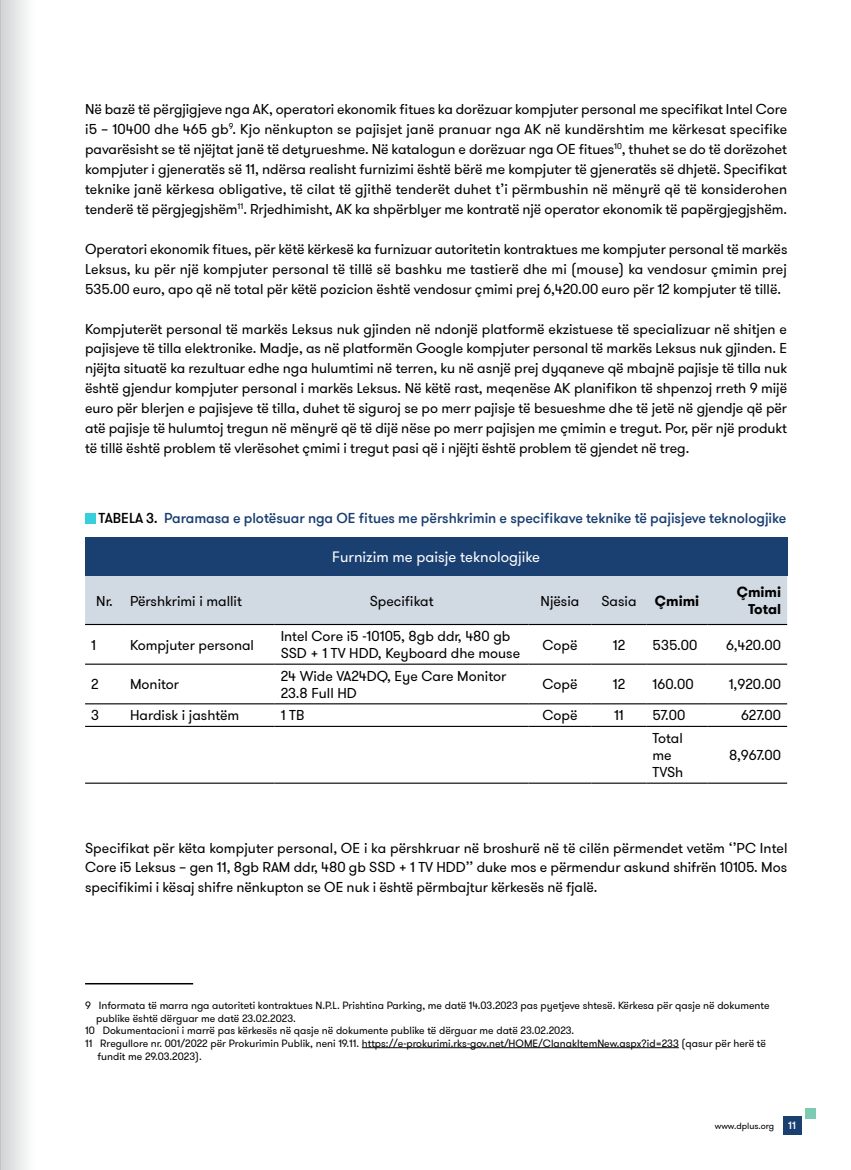
<style>
.page{position:relative;width:851px;height:1170px;background:#fff}
.page>*{position:absolute;margin:0;border:0;box-sizing:border-box;transform-origin:0 0}
.t1{font:15px "GT Walsheim Pro";color:#fff}
.t2{font:14.25px/20px "GT Walsheim Pro";color:#000;text-align:justify}
.t3{font:500 14.25px "GT Walsheim Pro";letter-spacing:-.005em;color:#1a3f71}
.t4{font:700 14.25px/17.1px "GT Walsheim Pro";color:#000;text-align:right}
.t5{font:10.5px "GT Walsheim Pro";color:#000}
.t6{font:500 10.5px "GT Walsheim Pro";color:#fff}
.t7{font:9px "GT Walsheim Pro";color:#000}
.s1{color:#000}
</style>
<div class="page">
<div style="left:85px;top:512px;width:11px;height:11px;background:#36cfdb"></div>
<div style="left:85px;top:537px;width:702px;height:39px;background:#1a3f71"></div>
<div style="left:85px;top:576px;width:702px;height:48px;background:#d1d9e3"></div>
<hr style="left:85px;top:624px;width:39px;height:1px;background:#000">
<hr style="left:124px;top:624px;width:150px;height:1px;background:#000">
<hr style="left:274px;top:624px;width:254px;height:1px;background:#000">
<hr style="left:528px;top:624px;width:63px;height:1px;background:#000">
<hr style="left:591px;top:624px;width:55px;height:1px;background:#000">
<hr style="left:646px;top:624px;width:61px;height:1px;background:#000">
<hr style="left:707px;top:624px;width:80px;height:1px;background:#000">
<hr style="left:85px;top:663px;width:39px;height:1px;background:#000">
<hr style="left:124px;top:663px;width:150px;height:1px;background:#000">
<hr style="left:274px;top:663px;width:254px;height:1px;background:#000">
<hr style="left:528px;top:663px;width:63px;height:1px;background:#000">
<hr style="left:591px;top:663px;width:55px;height:1px;background:#000">
<hr style="left:646px;top:663px;width:61px;height:1px;background:#000">
<hr style="left:707px;top:663px;width:80px;height:1px;background:#000">
<hr style="left:85px;top:703px;width:39px;height:1px;background:#000">
<hr style="left:124px;top:703px;width:150px;height:1px;background:#000">
<hr style="left:274px;top:703px;width:254px;height:1px;background:#000">
<hr style="left:528px;top:703px;width:63px;height:1px;background:#000">
<hr style="left:591px;top:703px;width:55px;height:1px;background:#000">
<hr style="left:646px;top:703px;width:61px;height:1px;background:#000">
<hr style="left:707px;top:703px;width:80px;height:1px;background:#000">
<hr style="left:85px;top:725px;width:39px;height:2px;background:#000">
<hr style="left:124px;top:725px;width:150px;height:2px;background:#000">
<hr style="left:274px;top:725px;width:254px;height:2px;background:#000">
<hr style="left:528px;top:725px;width:63px;height:2px;background:#000">
<hr style="left:591px;top:725px;width:55px;height:2px;background:#000">
<hr style="left:646px;top:725px;width:61px;height:2px;background:#000">
<hr style="left:707px;top:725px;width:80px;height:2px;background:#000">
<hr style="left:85px;top:782px;width:39px;height:1px;background:#000">
<hr style="left:124px;top:782px;width:150px;height:1px;background:#000">
<hr style="left:274px;top:782px;width:254px;height:1px;background:#000">
<hr style="left:528px;top:782px;width:63px;height:1px;background:#000">
<hr style="left:591px;top:782px;width:55px;height:1px;background:#000">
<hr style="left:646px;top:782px;width:61px;height:1px;background:#000">
<hr style="left:707px;top:782px;width:80px;height:1px;background:#000">
<hr style="left:85px;top:982px;width:108px;height:2px;background:#000">
<hr style="left:362px;top:1047px;width:316px;height:1px;background:#000">
<div style="left:804px;top:1107px;width:11px;height:11px;background:#7ecbb3"></div>
<div style="left:782px;top:1116px;width:19px;height:18px;background:#1a3f71"></div>
<div style="left:0;top:0;width:36px;height:1169px;background:linear-gradient(to right,#d0d2d3,#fff)"></div>
<hr style="left:0;top:0;width:1px;height:1169px;background:#bcbec0">
<p class="t2" style="left:85px;top:99px;width:703px">Në bazë të përgjigjeve nga AK, operatori ekonomik fitues ka dorëzuar kompjuter personal me specifikat Intel Core i5 – 10400 dhe 465 gb<sup>9</sup>. Kjo nënkupton se pajisjet janë pranuar nga AK në kundërshtim me kërkesat specifike pavarësisht se të njëjtat janë të detyrueshme. Në katalogun e dorëzuar nga OE fitues<sup>10</sup>, thuhet se do të dorëzohet kompjuter i gjeneratës së 11, ndërsa realisht furnizimi është bërë me kompjuter të gjeneratës së dhjetë. Specifikat teknike janë kërkesa obligative, të cilat të gjithë tenderët duhet t’i përmbushin në mënyrë që të konsiderohen tenderë të përgjegjshëm<sup>11</sup>. Rrjedhimisht, AK ka shpërblyer me kontratë një operator ekonomik të papërgjegjshëm.</p>
<p class="t2" style="left:85px;top:239px;width:703px">Operatori ekonomik fitues, për këtë kërkesë ka furnizuar autoritetin kontraktues me kompjuter personal të markës Leksus, ku për një kompjuter personal të tillë së bashku me tastierë dhe mi (mouse) ka vendosur çmimin prej 535.00 euro, apo që në total për këtë pozicion është vendosur çmimi prej 6,420.00 euro për 12 kompjuter të tillë.</p>
<p class="t2" style="left:85px;top:319px;width:703px">Kompjuterët personal të markës Leksus nuk gjinden në ndonjë platformë ekzistuese të specializuar në shitjen e pajisjeve të tilla elektronike. Madje, as në platformën Google kompjuter personal të markës Leksus nuk gjinden. E njëjta situatë ka rezultuar edhe nga hulumtimi në terren, ku në asnjë prej dyqaneve që mbajnë pajisje të tilla nuk është gjendur kompjuter personal i markës Leksus. Në këtë rast, meqenëse AK planifikon të shpenzoj rreth 9 mijë euro për blerjen e pajisjeve të tilla, duhet të siguroj se po merr pajisje të besueshme dhe të jetë në gjendje që për atë pajisje të hulumtoj tregun në mënyrë që të dijë nëse po merr pajisjen me çmimin e tregut. Por, për një produkt të tillë është problem të vlerësohet çmimi i tregut pasi që i njëjti është problem të gjendet në treg.</p>
<p class="t3" style="left:99px;top:509px;width:689px"><span class="s1">TABELA 3.</span> Paramasa e plotësuar nga OE fitues me përshkrimin e specifikave teknike të pajisjeve teknologjike</p>
<p class="t1" style="left:332px;top:547px;width:209px">Furnizim me paisje teknologjike</p>
<p class="t2" style="left:96px;top:591px;width:147px">Nr. Përshkrimi i mallit</p>
<p class="t2" style="left:369px;top:591px;width:65px">Specifikat</p>
<p class="t2" style="left:540px;top:591px;width:40px">Njësia</p>
<p class="t2" style="left:601px;top:591px;width:37px">Sasia</p>
<p class="t4" style="left:655px;top:592px;width:46px">Çmimi</p>
<p class="t4" style="left:736px;top:583px;width:46px">Çmimi<br>Total</p>
<p class="t2" style="left:91px;top:635px;width:6px">1</p>
<p class="t2" style="left:130px;top:635px;width:125px">Kompjuter personal</p>
<p class="t2" style="left:281px;top:628px;width:241px;line-height:17.1px">Intel Core i5 -10105, 8gb ddr, 480 gb<br>SSD + 1 TV HDD, Keyboard dhe mouse</p>
<p class="t2" style="left:542px;top:635px;width:37px">Copë</p>
<p class="t2" style="left:612px;top:635px;width:14px">12</p>
<p class="t2" style="left:652px;top:635px;width:46px">535.00</p>
<p class="t2" style="left:726px;top:635px;width:56px">6,420.00</p>
<p class="t2" style="left:91px;top:674px;width:9px">2</p>
<p class="t2" style="left:130px;top:674px;width:51px">Monitor</p>
<p class="t2" style="left:281px;top:667px;width:227px;line-height:17.1px">24 Wide VA24DQ, Eye Care Monitor<br>23.8 Full HD</p>
<p class="t2" style="left:542px;top:674px;width:37px">Copë</p>
<p class="t2" style="left:612px;top:674px;width:14px">12</p>
<p class="t2" style="left:652px;top:674px;width:43px">160.00</p>
<p class="t2" style="left:728px;top:674px;width:54px">1,920.00</p>
<p class="t2" style="left:91px;top:705px;width:9px">3</p>
<p class="t2" style="left:130px;top:705px;width:111px">Hardisk i jashtëm</p>
<p class="t2" style="left:281px;top:705px;width:25px">1 TB</p>
<p class="t2" style="left:542px;top:705px;width:37px">Copë</p>
<p class="t2" style="left:614px;top:705px;width:11px">11</p>
<p class="t2" style="left:652px;top:705px;width:34px">57.00</p>
<p class="t2" style="left:741px;top:705px;width:42px">627.00</p>
<p class="t2" style="left:652px;top:729px;width:32px;line-height:17.1px;text-align:left">Total me<br>TVSh</p>
<p class="t2" style="left:728px;top:745px;width:54px">8,967.00</p>
<p class="t2" style="left:85px;top:837px;width:703px">Specifikat për këta kompjuter personal, OE i ka përshkruar në broshurë në të cilën përmendet vetëm ‘’PC Intel Core i5 Leksus – gen 11, 8gb RAM ddr, 480 gb SSD + 1 TV HDD’’ duke mos e përmendur askund shifrën 10105. Mos specifikimi i kësaj shifre nënkupton se OE nuk i është përmbajtur kërkesës në fjalë.</p>
<p class="t5" style="left:85px;top:998px;width:685px">9 Informata të marra nga autoriteti kontraktues N.P.L. Prishtina Parking, me datë 14.03.2023 pas pyetjeve shtesë. Kërkesa për qasje në dokumente</p>
<p class="t5" style="left:96px;top:1011px;width:201px">publike është dërguar me datë 23.02.2023.</p>
<p class="t5" style="left:85px;top:1023px;width:490px">10 Dokumentacioni i marrë pas kërkesës në qasje në dokumente publike të dërguar me datë 23.02.2023.</p>
<p class="t5" style="left:85px;top:1036px;width:682px">11 Rregullore nr. 001/2022 për Prokurimin Publik, neni 19.11. https://e-prokurimi.rks-gov.net/HOME/ClanakItemNew.aspx?id=233 (qasur për herë të</p>
<p class="t5" style="left:98px;top:1049px;width:106px">fundit me 29.03.2023).</p>
<p class="t7" style="left:714px;top:1119px;width:61px">www.dplus.org</p>
<p class="t6" style="left:788px;top:1118px;width:9px">11</p>
</div>
